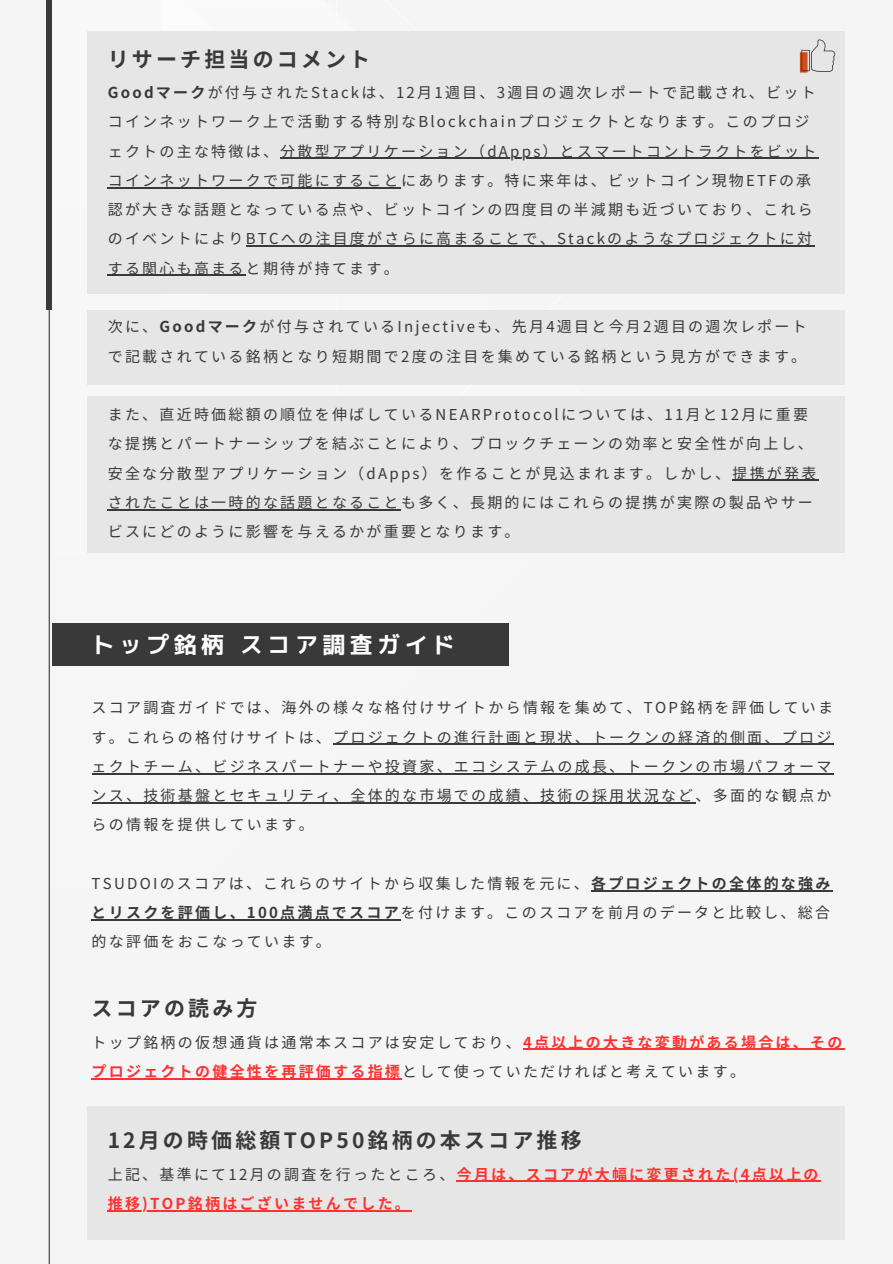
<style>
.page{position:relative;width:893px;height:1264px;background:#fff}
.page>*{position:absolute;margin:0;border:0;box-sizing:border-box;transform-origin:0 0}
.t1{font:22.8px "mplus 1 p bold";letter-spacing:.2em;color:#fff}
.t2{font:700 21px "Noto Sans JP";letter-spacing:.15em;color:#393939}
.t3{font:15px/29.2px "Noto Sans JP";letter-spacing:.15em;color:#393939}
.t4{font:700 15px/29.2px "Noto Sans JP";letter-spacing:.15em;color:#ff3131}
.s1{font-weight:700}
.s2{font-weight:700;color:#ff3131}
.s3{font-weight:400;color:#393939}
</style>
<div class="page">
<div style="left:0;top:0;width:892px;height:1263px;background:#f6f5f5"></div>
<svg style="left:336px;top:293px;width:289px;height:104px"></svg>
<div style="left:46px;top:0;width:6px;height:310px;background:#393939"></div>
<hr style="left:49px;top:0;width:1px;height:1263px;background:#393939">
<div style="left:87px;top:1106px;width:757px;height:133px;background:#e6e6e6"></div>
<div style="left:87px;top:31px;width:757px;height:262px;background:#e6e6e6"></div>
<div style="left:87px;top:310px;width:757px;height:74px;background:#e6e6e6"></div>
<div style="left:87px;top:397px;width:757px;height:156px;background:#e6e6e6"></div>
<hr style="left:456px;top:1180px;width:364px;height:1px;background:#ff3131">
<hr style="left:108px;top:1209px;width:304px;height:2px;background:#ff3131">
<hr style="left:280px;top:158px;width:538px;height:1px;background:#393939">
<hr style="left:108px;top:187px;width:293px;height:1px;background:#393939">
<hr style="left:246px;top:245px;width:568px;height:2px;background:#393939">
<hr style="left:108px;top:275px;width:138px;height:1px;background:#393939">
<hr style="left:732px;top:479px;width:86px;height:2px;background:#393939">
<hr style="left:108px;top:509px;width:293px;height:1px;background:#393939">
<hr style="left:333px;top:743px;width:500px;height:2px;background:#393939">
<hr style="left:92px;top:773px;width:741px;height:1px;background:#393939">
<hr style="left:92px;top:802px;width:603px;height:1px;background:#393939">
<hr style="left:591px;top:890px;width:241px;height:1px;background:#393939">
<hr style="left:92px;top:919px;width:309px;height:1px;background:#393939">
<hr style="left:523px;top:1048px;width:321px;height:1px;background:#ff3131">
<hr style="left:92px;top:1078px;width:310px;height:1px;background:#ff3131">
<div style="left:52px;top:623px;width:456px;height:43px;background:#393939"></div>
<div style="left:799px;top:52px;width:8px;height:20px;background:#cd4e18"></div>
<svg style="left:801px;top:39px;width:34px;height:33px"></svg>
<p class="t2" style="left:108px;top:42px;width:264px">リサーチ担当のコメント</p>
<p class="t3" style="left:108px;top:77px;width:710px"><span class="s1">Goodマーク</span>が付与されたStackは、12月 1週目、3週目の週次レポートで記載され、ビットコインネットワーク上で活動する特別なBlockchainプロジェクトとなります。このプロジェクトの主な特徴は、分散型アプリケーション（dApps）とスマートコントラクトをビットコインネットワークで可能にすることにあります。特に来年は、ビットコイン現物ETFの承認が大きな話題となっている点や、ビットコインの四度目の半減期も近づいており、これらのイベントによりBTCへの注目度がさらに高まることで、Stackのようなプロジェクトに対する関心も高まると期待が持てます。</p>
<p class="t3" style="left:108px;top:311px;width:700px">次に、<span class="s1">Goodマーク</span>が付与されているInjectiveも、先月 4週目と今月 2週目の週次レポートで記載されている銘柄となり短期間で2度の注目を集めている銘柄という見方ができます。</p>
<p class="t3" style="left:108px;top:399px;width:710px">また、直近時価総額の順位を伸ばしているNEARProtocolについては、11月と12月に重要な提携とパートナーシップを結ぶことにより、ブロックチェーンの効率と安全性が向上し、安全な分散型アプリケーション（dApps）を作ることが見込まれます。しかし、提携が発表されたことは一時的な話題となることも多く、長期的にはこれらの提携が実際の製品やサービスにどのように影響を与えるかが重要となります。</p>
<p class="t1" style="left:92px;top:628px;width:365px">トップ銘柄 スコア調査ガイド</p>
<p class="t3" style="left:92px;top:692px;width:743px">スコア調査ガイドでは、海外の様々な格付けサイトから情報を集めて、TOP銘柄を評価しています。これらの格付けサイトは、プロジェクトの進行計画と現状、トークンの経済的側面、プロジェクトチーム、ビジネスパートナーや投資家、エコシステムの成長、トークンの市場パフォーマンス、技術基盤とセキュリティ、全体的な市場での成績、技術の採用状況など、多面的な観点からの情報を提供しています。</p>
<p class="t3" style="left:92px;top:868px;width:740px;text-align:justify">TSUDOIのスコアは、これらのサイトから収集した情報を元に、<span class="s1">各プロジェクトの全体的な強みとリスクを評価し、100点満点でスコア</span>を付けます。このスコアを前月のデータと比較し、総合的な評価をおこなっています。</p>
<p class="t2" style="left:92px;top:991px;width:166px">スコアの読み方</p>
<p class="t3" style="left:92px;top:1026px;width:752px">トップ銘柄の仮想通貨は通常本スコアは安定しており、<span class="s2">4点以上の大きな変動がある場合は、そのプロジェクトの健全性を再評価する指標</span>として使っていただければと考えています。</p>
<p class="t2" style="left:108px;top:1123px;width:475px">12月の時価総額TOP50銘柄の本スコア推移</p>
<p class="t4" style="left:108px;top:1158px;width:712px"><span class="s3">上記、基準にて12月の調査を行ったところ、</span>今月は、スコアが大幅に変更された(4点以上の推移)TOP銘柄はございませんでした。</p>
</div>
